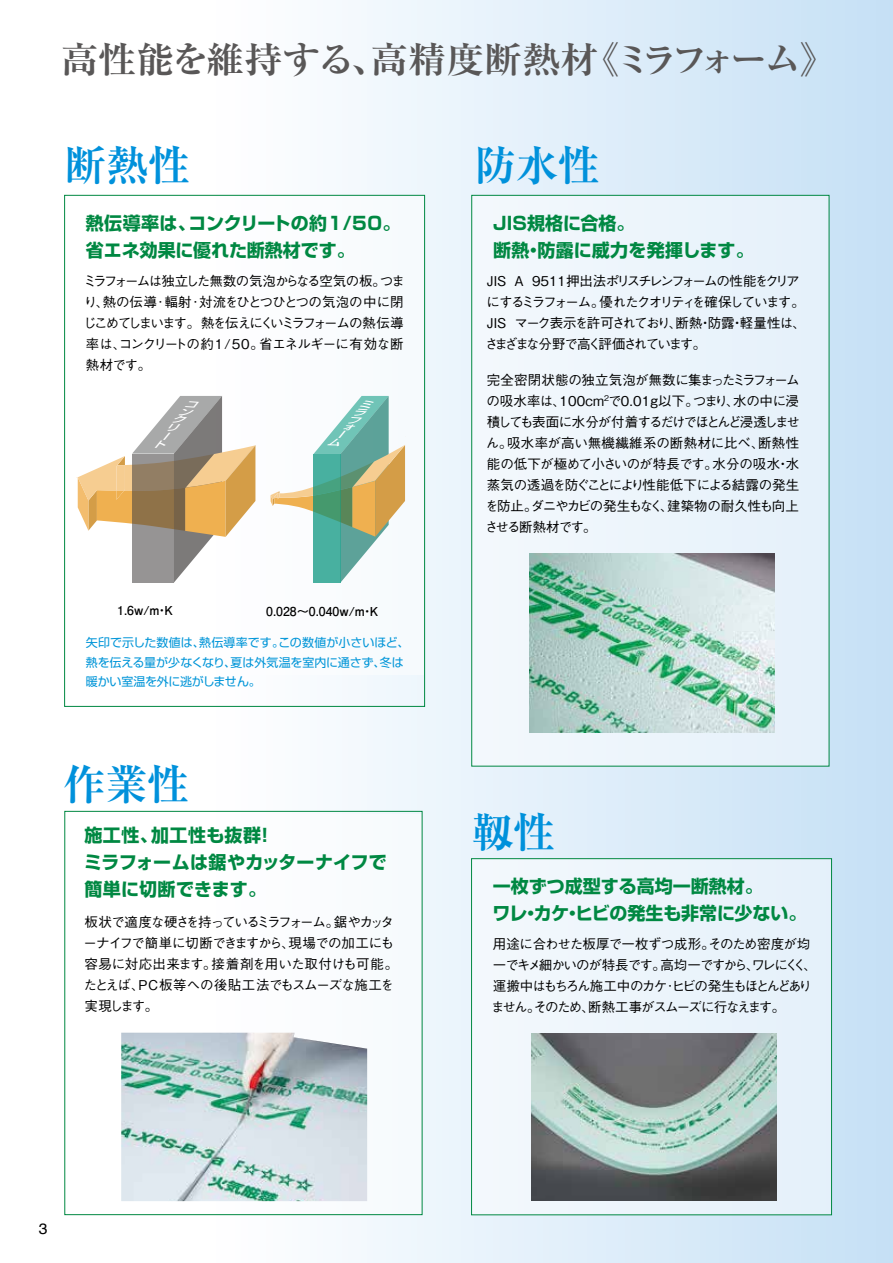
<style>
.page{position:relative;width:893px;height:1263px;background:#fff}
.page>*{position:absolute;margin:0;border:0;box-sizing:border-box;transform-origin:0 0}
.t1{font:700 42px "Ryumin Pr 5";color:#0091db}
.t2{font:700 36px "Ryumin Pr 5";color:#595757;scale:1.06 1}
.t3{font:700 18px/27px "Shin Go Pr 5";color:#008842}
.t4{font:15px "Helvetica";color:#000;scale:1.06 1}
.t5{font:500 13.5px/21px "Gothic BBB Pr 5";letter-spacing:-.085em;color:#000;text-align:justify}
.t6{font:500 13.5px/21px "Gothic BBB Pr 5";letter-spacing:-.05em;color:#000}
.t7{font:500 13.5px/21px "Gothic BBB Pr 5";letter-spacing:-.125em;color:#000}
.t8{font:700 12.3px "Futo Go B101 Pr 5";color:#000}
.t9{font:12px/19.5px "Shin Go Pr 5";letter-spacing:-.01em;color:#0095d8}
</style>
<div class="page">
<div style="left:197px;top:0;width:696px;height:1263px;background:linear-gradient(to right,#fffffe,#c5e0f4)"></div>
<div style="left:472px;top:195px;width:357px;height:571px;background:#ecf4fb"></div>
<div style="left:471px;top:859px;width:360px;height:356px;background:#edf5fb"></div>
<div style="left:65px;top:195px;width:360px;height:480px;background:#fff"></div>
<img style="left:531px;top:1034px;width:245px;height:167px">
<img style="left:530px;top:554px;width:245px;height:179px">
<div style="left:65px;top:814px;width:357px;height:401px;background:#fff"></div>
<div style="left:64px;top:811px;width:358px;height:404px;border:1px solid #008842"></div>
<div style="left:471px;top:858px;width:361px;height:357px;border:1px solid #008842"></div>
<img style="left:121px;top:1033px;width:246px;height:168px">
<svg style="left:78px;top:396px;width:178px;height:186px"></svg>
<svg style="left:271px;top:396px;width:135px;height:186px"></svg>
<h2 class="t2" style="left:61px;top:31px;width:734px">高性能を維持する、高精度断熱材《ミラフォーム》</h2>
<h1 class="t1" style="left:65px;top:132px;width:127px">断熱性</h1>
<h3 class="t3" style="left:86px;top:208px;width:316px">熱伝導率は、コンクリートの約1/50。省エネ効果に優れた断熱材です。</h3>
<p class="t5" style="left:84px;top:269px;width:323px">ミラフォームは独立した無数の気泡からなる空気の板。つまり、熱の伝導･輻射･対流をひとつひとつの気泡の中に閉じこめてしまいます。 熱を伝えにくいミラフォームの熱伝導率は、コンクリートの約1/50。省エネルギーに有効な断熱材です。</p>
<p class="t8" style="left:117px;top:600px;width:57px">1.6w/m・K</p>
<p class="t8" style="left:266px;top:601px;width:113px">0.028～0.040w/m・K</p>
<p class="t9" style="left:86px;top:632px;width:325px">矢印で示した数値は、熱伝導率です。この数値が小さいほど、熱を伝える量が少なくなり、夏は外気温を室内に通さず、冬は暖かい室温を外に逃がしません。</p>
<h1 class="t1" style="left:63px;top:751px;width:127px">作業性</h1>
<h3 class="t3" style="left:84px;top:821px;width:304px">施工性、加工性も抜群！<br>ミラフォームは鋸やカッターナイフで簡単に切断できます。</h3>
<p class="t6" style="left:83px;top:910px;width:316px">板状で適度な硬さを持っているミラフォーム。鋸やカッターナイフで簡単に切断できますから、現場での加工にも容易に対応出来ます。接着剤を用いた取付けも可能。たとえば、PC板等への後貼工法でもスムーズな施工を実現します。</p>
<h1 class="t1" style="left:474px;top:132px;width:127px">防水性</h1>
<h3 class="t3" style="left:493px;top:208px;width:262px">JIS規格に合格。<br>断熱・防露に威力を発揮します。</h3>
<p class="t7" style="left:485px;top:269px;width:323px">JIS A 9511押出法ポリスチレンフォームの性能をクリアにするミラフォーム。優れたクオリティを確保しています。<br>JIS マーク表示を許可されており、断熱・防露・軽量性は、さまざまな分野で高く評価されています。</p>
<p class="t5" style="left:485px;top:368px;width:316px">完全密閉状態の独立気泡が無数に集まったミラフォームの吸水率は、100cm<sup>2</sup>で0.01g以下。つまり、水の中に浸積しても表面に水分が付着するだけでほとんど浸透しません。吸水率が高い無機繊維系の断熱材に比べ、断熱性能の低下が極めて小さいのが特長です。水分の吸水・水蒸気の透過を防ぐことにより性能低下による結露の発生を防止。ダニやカビの発生もなく、建築物の耐久性も向上させる断熱材です。</p>
<h1 class="t1" style="left:472px;top:799px;width:85px">靱性</h1>
<h3 class="t3" style="left:492px;top:871px;width:316px">一枚ずつ成型する高均一断熱材。<br>ワレ・カケ・ヒビの発生も非常に少ない。</h3>
<p class="t5" style="left:491px;top:933px;width:327px;text-align:left">用途に合わせた板厚で一枚ずつ成形。そのため密度が均一でキメ細かいのが特長です。高均一ですから、ワレにくく、運搬中はもちろん施工中のカケ･ヒビの発生もほとんどありません。そのため、断熱工事がスムーズに行なえます。</p>
<p class="t4" style="left:39px;top:1217px;width:10px">3</p>
</div>
